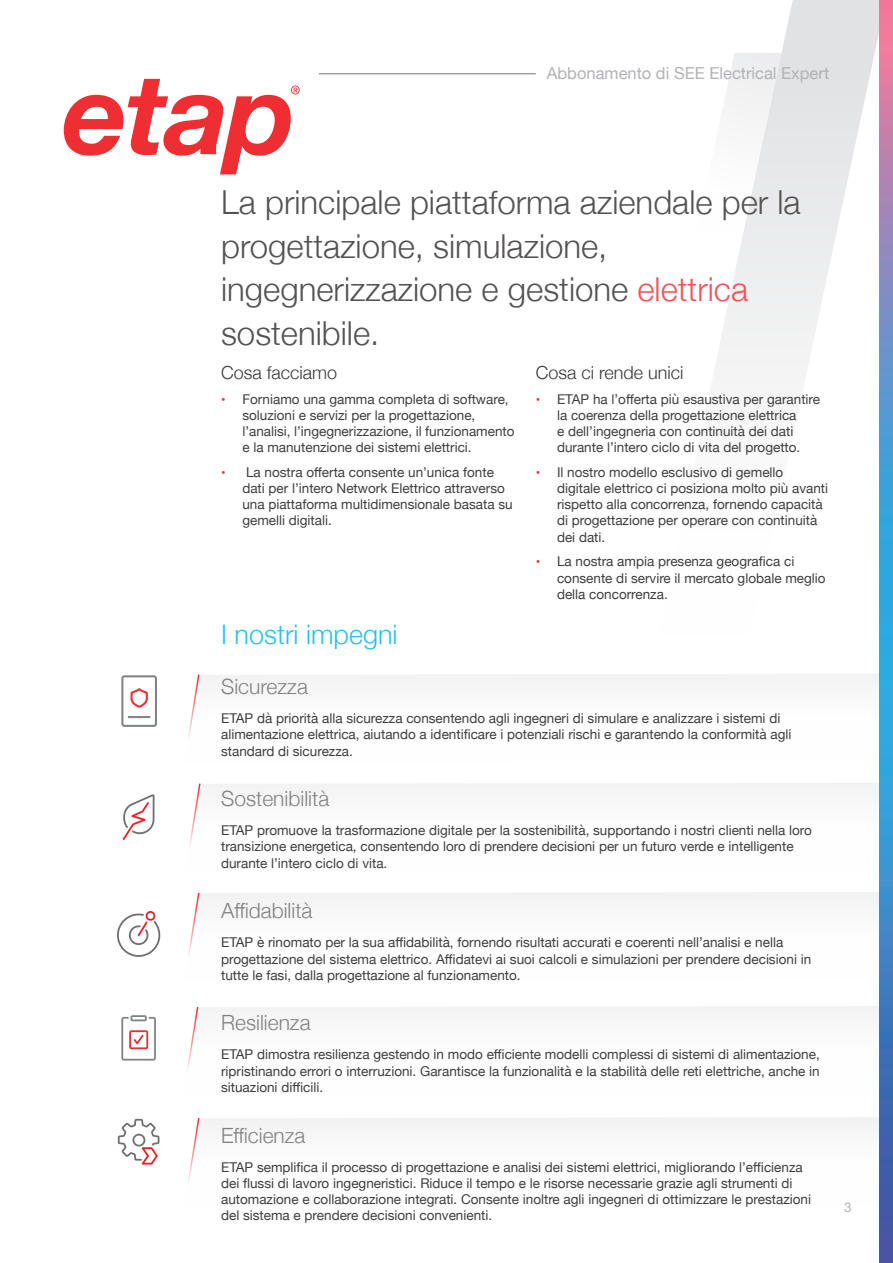
<style>
.page{position:relative;width:893px;height:1263px;background:#fff}
.page>*{position:absolute;margin:0;border:0;box-sizing:border-box;transform-origin:0 0}
.t1{font:300 33px/43.5px "Helvetica Neue";color:#555252}
.t2{font:300 27px "Helvetica Neue";color:#29c0f1}
.t3{font:300 21px "Helvetica Neue";color:#808285}
.t4{font:300 18px "Helvetica Neue";color:#383939}
.t5{font:16.5px "Helvetica Neue";color:#b2b3b7}
.t6{font:13.5px/16.2px "Helvetica Neue";color:#3e3e3f}
.t7{font:13.5px "Helvetica Neue";color:#b2b3b7}
.s1{color:#f05359}
.s2{font-size:12.75px;color:#ee2e33}
</style>
<div class="page">
<svg style="left:711px;top:0;width:168px;height:386px"></svg>
<svg style="left:711px;top:53px;width:70px;height:179px"></svg>
<div style="left:200px;top:674px;width:679px;height:9px;background:#f4f4f4"></div>
<div style="left:202px;top:783px;width:677px;height:9px;background:#f4f4f4"></div>
<div style="left:200px;top:892px;width:679px;height:12px;background:#f3f3f3"></div>
<div style="left:199px;top:1006px;width:680px;height:8px;background:#f4f4f4"></div>
<div style="left:200px;top:1117px;width:679px;height:11px;background:#f3f3f3"></div>
<svg style="left:188px;top:674px;width:12px;height:64px"></svg>
<svg style="left:189px;top:783px;width:13px;height:64px"></svg>
<svg style="left:188px;top:892px;width:12px;height:65px"></svg>
<svg style="left:187px;top:1006px;width:12px;height:65px"></svg>
<svg style="left:188px;top:1118px;width:12px;height:64px"></svg>
<svg style="left:121px;top:675px;width:36px;height:52px"></svg>
<svg style="left:879px;top:0;width:14px;height:1263px;background:#5d8ac3"></svg>
<hr style="left:319px;top:74px;width:217px;height:1px;background:#231f20">
<svg style="left:64px;top:79px;width:236px;height:95px"></svg>
<svg style="left:123px;top:794px;width:32px;height:46px"></svg>
<svg style="left:117px;top:911px;width:44px;height:46px"></svg>
<svg style="left:118px;top:1119px;width:41px;height:45px"></svg>
<svg style="left:121px;top:1015px;width:35px;height:45px"></svg>
<p class="t5" style="left:547px;top:62px;width:284px">Abbonamento di SEE Electrical Expert</p>
<h1 class="t1" style="left:221px;top:178px;width:581px">La principale piattaforma aziendale per la progettazione, simulazione, ingegnerizzazione e gestione <span class="s1">elettrica </span>sostenibile.</h1>
<h3 class="t4" style="left:221px;top:358px;width:118px">Cosa facciamo</h3>
<p class="t6" style="left:242px;top:391px;width:274px;text-indent:-21px"><span class="s2">•</span> Forniamo una gamma completa di software, soluzioni e servizi per la progettazione, l’analisi, l’ingegnerizzazione, il funzionamento e la manutenzione dei sistemi elettrici.</p>
<p class="t6" style="left:242px;top:465px;width:272px;text-indent:-21px"><span class="s2">•</span> La nostra offerta consente un’unica fonte dati per l’intero Network Elettrico attraverso una piattaforma multidimensionale basata su gemelli digitali.</p>
<h3 class="t4" style="left:536px;top:358px;width:149px">Cosa ci rende unici</h3>
<p class="t6" style="left:536px;top:391px;width:286px;text-align:center"><span class="s2">•</span> ETAP ha l’offerta più esaustiva per garantire la coerenza della progettazione elettrica<br>e dell’ingegneria con continuità dei dati durante l’intero ciclo di vita del progetto.</p>
<p class="t6" style="left:557px;top:465px;width:273px;text-indent:-21px"><span class="s2">•</span> Il nostro modello esclusivo di gemello digitale elettrico ci posiziona molto più avanti rispetto alla concorrenza, fornendo capacità di progettazione per operare con continuità dei dati.</p>
<p class="t6" style="left:557px;top:554px;width:270px;text-indent:-21px"><span class="s2">•</span> La nostra ampia presenza geografica ci consente di servire il mercato globale meglio della concorrenza.</p>
<h2 class="t2" style="left:221px;top:612px;width:178px">I nostri impegni</h2>
<h3 class="t3" style="left:221px;top:670px;width:88px">Sicurezza</h3>
<p class="t6" style="left:221px;top:711px;width:572px">ETAP dà priorità alla sicurezza consentendo agli ingegneri di simulare e analizzare i sistemi di alimentazione elettrica, aiutando a identificare i potenziali rischi e garantendo la conformità agli standard di sicurezza.</p>
<h3 class="t3" style="left:221px;top:782px;width:110px">Sostenibilità</h3>
<p class="t6" style="left:221px;top:823px;width:592px">ETAP promuove la trasformazione digitale per la sostenibilità, supportando i nostri clienti nella loro transizione energetica, consentendo loro di prendere decisioni per un futuro verde e intelligente durante l’intero ciclo di vita.</p>
<h3 class="t3" style="left:221px;top:894px;width:93px">Affidabilità</h3>
<p class="t6" style="left:221px;top:935px;width:592px">ETAP è rinomato per la sua affidabilità, fornendo risultati accurati e coerenti nell’analisi e nella progettazione del sistema elettrico. Affidatevi ai suoi calcoli e simulazioni per prendere decisioni in tutte le fasi, dalla progettazione al funzionamento.</p>
<h3 class="t3" style="left:221px;top:1006px;width:91px">Resilienza</h3>
<p class="t6" style="left:221px;top:1047px;width:600px;text-align:justify">ETAP dimostra resilienza gestendo in modo efficiente modelli complessi di sistemi di alimentazione, ripristinando errori o interruzioni. Garantisce la funzionalità e la stabilità delle reti elettriche, anche in situazioni difficili.</p>
<h3 class="t3" style="left:221px;top:1118px;width:86px">Efficienza</h3>
<p class="t6" style="left:221px;top:1159px;width:591px">ETAP semplifica il processo di progettazione e analisi dei sistemi elettrici, migliorando l’efficienza dei flussi di lavoro ingegneristici. Riduce il tempo e le risorse necessarie grazie agli strumenti di automazione e collaborazione integrati. Consente inoltre agli ingegneri di ottimizzare le prestazioni del sistema e prendere decisioni convenienti.</p>
<p class="t7" style="left:844px;top:1197px;width:9px">3</p>
</div>
